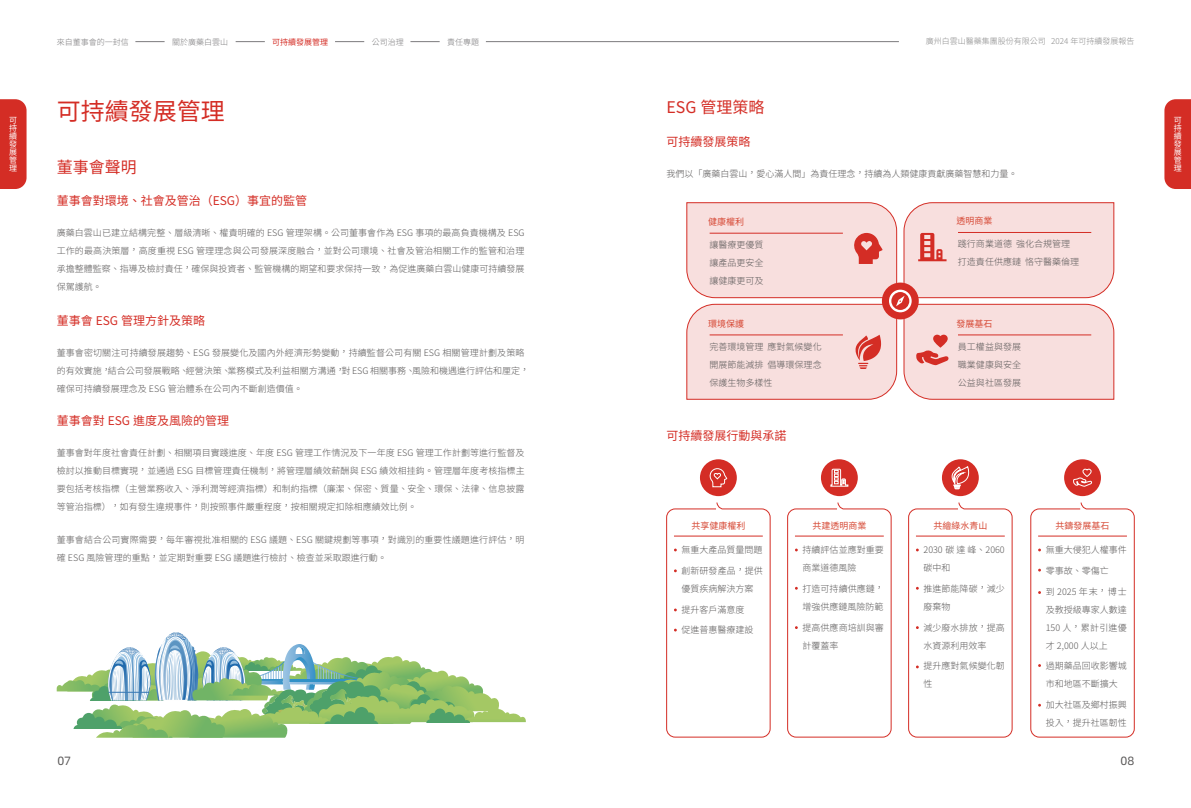
<style>
.page{position:relative;width:1191px;height:808px;background:#fff}
.page>*{position:absolute;margin:0;border:0;box-sizing:border-box;transform-origin:0 0}
.t1{font:24px "Source Han Sans TWHK";color:#d42d25}
.t2{font:16px "Source Han Sans TWHK";color:#d42d25}
.t3{font:12px "Source Han Sans TWHK";color:#d42d25}
.t4{font:12px "Alibaba Pu Hui Ti 2 55 Regular";color:#595757}
.t5{font:300 9px/18px "Source Han Sans TWHK";color:#595757}
.t6{font:300 9px/18px "Source Han Sans CN";color:#595757;text-align:justify}
.t7{font:9px "Source Han Sans TWHK";color:#d64834}
.t8{font:9px "Source Han Sans CN";color:#d64834}
.t9{font:300 8px "Source Han Sans TWHK";color:#898989}
.t10{font:300 8px "Source Han Sans CN";color:#7c7b7d}
.t11{font:8px/8px "Source Han Sans TWHK";color:#fff;text-align:justify}
.t12{font:8px "Source Han Sans TWHK";color:#d42d25}
.t13{font:300 8px "Source Han Sans TWHK";color:#7c7b7d}
</style>
<div class="page">
<div style="left:0;top:99px;width:27px;height:90px;background:#d42d25"></div>
<div style="left:1164px;top:99px;width:27px;height:90px;background:#d42d25"></div>
<hr style="left:135px;top:41px;width:30px;height:1px;background:#7c7b7d">
<svg style="left:236px;top:41px;width:29px;height:1px"></svg>
<svg style="left:335px;top:41px;width:29px;height:1px"></svg>
<hr style="left:410px;top:41px;width:30px;height:1px;background:#7c7b7d">
<hr style="left:486px;top:41px;width:413px;height:1px;background:#7c7b7d">
<svg style="left:57px;top:632px;width:469px;height:106px"></svg>
<svg style="left:686px;top:202px;width:428px;height:198px;background:#f6d5d4"></svg>
<div style="left:700px;top:459px;width:37px;height:37px;background:#d42d25;border-radius:50%"></div>
<div style="left:821px;top:459px;width:36px;height:37px;background:#d42d25;border-radius:50%"></div>
<div style="left:942px;top:459px;width:36px;height:37px;background:#d42d25;border-radius:50%"></div>
<div style="left:1064px;top:459px;width:37px;height:37px;background:#d42d25;border-radius:50%"></div>
<svg style="left:709px;top:468px;width:18px;height:19px"></svg>
<svg style="left:666px;top:502px;width:104px;height:236px"></svg>
<svg style="left:787px;top:502px;width:104px;height:236px"></svg>
<svg style="left:908px;top:502px;width:104px;height:236px"></svg>
<svg style="left:1030px;top:502px;width:104px;height:236px"></svg>
<svg style="left:951px;top:466px;width:18px;height:24px"></svg>
<svg style="left:830px;top:469px;width:18px;height:18px"></svg>
<svg style="left:1073px;top:469px;width:19px;height:18px"></svg>
<p class="t10" style="left:57px;top:37px;width:73px">來自董事會的一封信</p>
<p class="t10" style="left:172px;top:37px;width:57px">關於廣藥白雲山</p>
<p class="t12" style="left:272px;top:37px;width:57px">可持續發展管理</p>
<p class="t13" style="left:372px;top:37px;width:33px">公司治理</p>
<p class="t10" style="left:447px;top:37px;width:33px">責任專題</p>
<p class="t9" style="left:926px;top:37px;width:210px">廣州白雲山醫藥集團股份有限公司 2024 年可持續發展報告</p>
<h2 class="t2" style="left:666px;top:98px;width:99px">ESG 管理策略</h2>
<h1 class="t1" style="left:57px;top:98px;width:169px">可持續發展管理</h1>
<h2 class="t2" style="left:57px;top:158px;width:81px">董事會聲明</h2>
<p class="t11" style="left:9px;top:116px;width:9px">可持續發展管理</p>
<p class="t11" style="left:1173px;top:116px;width:9px">可持續發展管理</p>
<h3 class="t3" style="left:666px;top:135px;width:85px">可持續發展策略</h3>
<p class="t5" style="left:666px;top:165px;width:352px">我們以「廣藥白雲山，愛心滿人間」為責任理念，持續為人類健康貢獻廣藥智慧和力量。</p>
<h3 class="t3" style="left:57px;top:194px;width:252px">董事會對環境、社會及管治（ESG）事宜的監管</h3>
<p class="t5" style="left:57px;top:224px;width:469px;text-align:justify">廣藥白雲山已建立結構完整、層級清晰、權責明確的 ESG 管理架構。公司董事會作為 ESG 事項的最高負責機構及 ESG工作的最高決策層，高度重視 ESG 管理理念與公司發展深度融合，並對公司環境、社會及管治相關工作的監管和治理承擔整體監察、指導及檢討責任，確保與投資者、監管機構的期望和要求保持一致，為促進廣藥白雲山健康可持續發展保駕護航。</p>
<h3 class="t3" style="left:57px;top:313px;width:150px">董事會 ESG 管理方針及策略</h3>
<p class="t5" style="left:57px;top:344px;width:474px">董事會密切關注可持續發展趨勢、ESG 發展變化及國內外經濟形勢變動，持續監督公司有關 ESG 相關管理計劃及策略的有效實施，結合公司發展戰略、經營決策、業務模式及利益相關方溝通，對 ESG 相關事務、風險和機遇進行評估和厘定，確保可持續發展理念及 ESG 管治體系在公司內不斷創造價值。</p>
<h3 class="t3" style="left:57px;top:414px;width:174px">董事會對 ESG 進度及風險的管理</h3>
<p class="t5" style="left:57px;top:444px;width:469px;text-align:justify">董事會對年度社會責任計劃、相關項目實踐進度、年度 ESG 管理工作情況及下一年度 ESG 管理工作計劃等進行監督及檢討以推動目標實現，並通過 ESG 目標管理責任機制，將管理層績效薪酬與 ESG 績效相挂鈎。管理層年度考核指標主要包括考核指標（主營業務收入、淨利潤等經濟指標）和制約指標（廉潔、保密、質量、安全、環保、法律、信息披露等管治指標），如有發生違規事件，則按照事件嚴重程度，按相關規定扣除相應績效比例。</p>
<p class="t5" style="left:57px;top:530px;width:469px">董事會結合公司實際需要，每年審視批准相關的 ESG 議題、ESG 關鍵規劃等事項，對識別的重要性議題進行評估，明確 ESG 風險管理的重點，並定期對重要 ESG 議題進行檢討、檢查並采取跟進行動。</p>
<p class="t7" style="left:708px;top:217px;width:37px">健康權利</p>
<p class="t7" style="left:956px;top:216px;width:37px">透明商業</p>
<p class="t6" style="left:709px;top:236px;width:55px">讓醫療更優質讓產品更安全讓健康更可及</p>
<p class="t6" style="left:958px;top:235px;width:122px">踐行商業道德 強化合規管理打造責任供應鏈 恪守醫藥倫理</p>
<p class="t8" style="left:708px;top:318px;width:37px">環境保護</p>
<p class="t7" style="left:956px;top:318px;width:37px">發展基石</p>
<p class="t5" style="left:709px;top:338px;width:113px;text-align:justify">完善環境管理 應對氣候變化開展節能減排 倡導環保理念保護生物多樣性</p>
<p class="t6" style="left:958px;top:338px;width:64px">員工權益與發展職業健康與安全公益與社區發展</p>
<h3 class="t3" style="left:666px;top:429px;width:121px">可持續發展行動與承諾</h3>
<p class="t7" style="left:691px;top:520px;width:55px">共享健康權利</p>
<p class="t7" style="left:812px;top:520px;width:55px">共建透明商業</p>
<p class="t7" style="left:933px;top:520px;width:55px">共繪綠水青山</p>
<p class="t7" style="left:1055px;top:520px;width:55px">共鑄發展基石</p>
<p class="t5" style="left:681px;top:541px;width:82px">無重大產品質量問題</p>
<p class="t5" style="left:681px;top:562px;width:83px">創新研發產品，提供優質疾病解決方案</p>
<p class="t5" style="left:681px;top:600px;width:64px">提升客戶滿意度</p>
<p class="t5" style="left:681px;top:621px;width:73px">促進普惠醫療建設</p>
<p class="t5" style="left:802px;top:541px;width:83px">持續評估並應對重要商業道德風險</p>
<p class="t5" style="left:802px;top:580px;width:83px">打造可持續供應鏈，增強供應鏈風險防範</p>
<p class="t5" style="left:802px;top:618px;width:83px">提高供應商培訓與審計覆蓋率</p>
<p class="t5" style="left:923px;top:541px;width:83px">2030 碳達峰、2060碳中和</p>
<p class="t5" style="left:923px;top:580px;width:83px">推進節能降碳，減少廢棄物</p>
<p class="t5" style="left:923px;top:618px;width:83px">減少廢水排放，提高水資源利用效率</p>
<p class="t5" style="left:923px;top:657px;width:83px">提升應對氣候變化韌性</p>
<p class="t5" style="left:1045px;top:541px;width:82px">無重大侵犯人權事件</p>
<p class="t5" style="left:1045px;top:562px;width:64px">零事故、零傷亡</p>
<p class="t5" style="left:1045px;top:582px;width:83px;text-align:justify">到 2025 年末，博士及教授級專家人數達150 人，累計引進優才 2,000 人以上</p>
<p class="t5" style="left:1045px;top:657px;width:83px">過期藥品回收影響城市和地區不斷擴大</p>
<p class="t5" style="left:1045px;top:696px;width:83px">加大社區及鄉村振興投入，提升社區韌性</p>
<h3 class="t4" style="left:57px;top:752px;width:15px">07</h3>
<h3 class="t4" style="left:1120px;top:752px;width:15px">08</h3>
</div>
